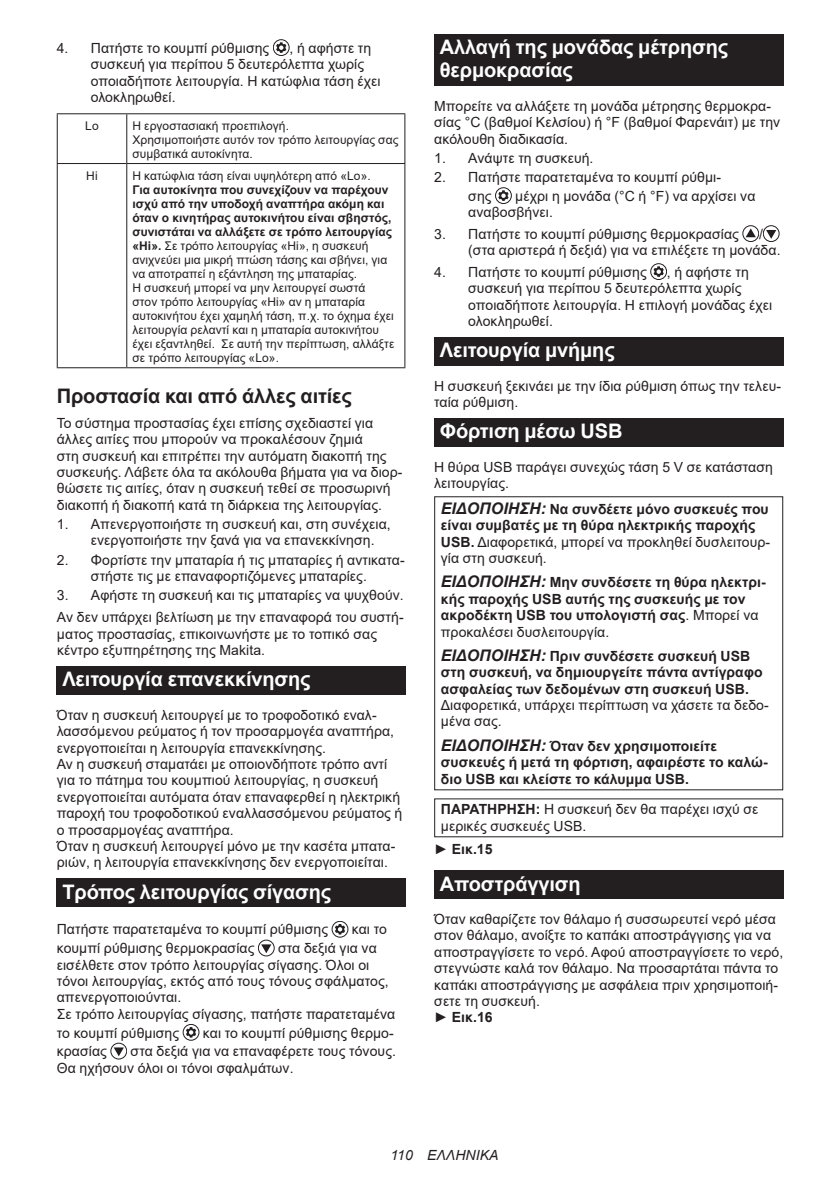
<style>
.page{position:relative;width:840px;height:1191px;background:#fff}
.page>*{position:absolute;margin:0;border:0;box-sizing:border-box;transform-origin:0 0}
.t1{font:700 20px/23.4px "Arial";letter-spacing:-.01em;color:#fff}
.t2{font:700 20px "Arial";letter-spacing:-.01em;color:#231f20}
.t3{font:14px/16.4px "Arial";letter-spacing:.005em;color:#231f20}
.t4{font:700 14px/16.4px "Arial";letter-spacing:.005em;color:#231f20}
.t5{font:italic 14px "Arial";letter-spacing:.005em;color:#231f20}
.t6{font:12px/14px "Arial";letter-spacing:.005em;color:#231f20}
.s1{font-weight:700}
.s2{font-style:italic;font-size:16px}
.s3{font-weight:400}
</style>
<div class="page">
<div style="left:273px;top:39px;width:16px;height:17px;border:1px solid #231f20;border-radius:50%"></div>
<svg style="left:276px;top:42px;width:10px;height:11px"></svg>
<hr style="left:57px;top:113px;width:70px;height:1px;background:#231f20">
<hr style="left:57px;top:114px;width:1px;height:49px;background:#231f20">
<hr style="left:127px;top:113px;width:278px;height:1px;background:#231f20">
<hr style="left:126px;top:114px;width:1px;height:49px;background:#231f20">
<hr style="left:404px;top:114px;width:1px;height:49px;background:#231f20">
<hr style="left:57px;top:163px;width:70px;height:1px;background:#231f20">
<hr style="left:57px;top:164px;width:1px;height:203px;background:#231f20">
<hr style="left:127px;top:163px;width:278px;height:1px;background:#231f20">
<hr style="left:126px;top:164px;width:1px;height:203px;background:#231f20">
<hr style="left:404px;top:164px;width:1px;height:203px;background:#231f20">
<hr style="left:57px;top:367px;width:70px;height:1px;background:#231f20">
<hr style="left:127px;top:367px;width:278px;height:1px;background:#231f20">
<div style="left:57px;top:666px;width:348px;height:29px;background:#231f20"></div>
<div style="left:57px;top:878px;width:348px;height:29px;background:#231f20"></div>
<div style="left:331px;top:921px;width:17px;height:16px;border:1px solid #231f20;border-radius:50%"></div>
<svg style="left:334px;top:924px;width:11px;height:10px"></svg>
<svg style="left:261px;top:944px;width:10px;height:9px"></svg>
<div style="left:258px;top:939px;width:16px;height:17px;border:1px solid #231f20;border-radius:50%"></div>
<div style="left:183px;top:1024px;width:16px;height:16px;border:1px solid #231f20;border-radius:50%"></div>
<svg style="left:186px;top:1027px;width:10px;height:10px"></svg>
<svg style="left:114px;top:1047px;width:10px;height:9px"></svg>
<div style="left:110px;top:1043px;width:17px;height:16px;border:1px solid #231f20;border-radius:50%"></div>
<div style="left:434px;top:34px;width:348px;height:52px;background:#231f20"></div>
<div style="left:495px;top:187px;width:16px;height:17px;border:1px solid #231f20;border-radius:50%"></div>
<svg style="left:498px;top:190px;width:10px;height:11px"></svg>
<svg style="left:745px;top:228px;width:10px;height:9px"></svg>
<div style="left:742px;top:225px;width:16px;height:17px;border:1px solid #231f20;border-radius:50%"></div>
<svg style="left:765px;top:230px;width:10px;height:9px"></svg>
<div style="left:762px;top:225px;width:17px;height:17px;border:1px solid #231f20;border-radius:50%"></div>
<div style="left:650px;top:263px;width:16px;height:17px;border:1px solid #231f20;border-radius:50%"></div>
<svg style="left:653px;top:266px;width:10px;height:11px"></svg>
<div style="left:434px;top:337px;width:348px;height:29px;background:#231f20"></div>
<div style="left:434px;top:418px;width:348px;height:29px;background:#231f20"></div>
<div style="left:434px;top:496px;width:348px;height:294px;border:1px solid #231f20"></div>
<div style="left:434px;top:870px;width:348px;height:29px;background:#231f20"></div>
<p class="t3" style="left:57px;top:40px;width:214px">4. Πατήστε το κουμπί ρύθμισης</p>
<p class="t3" style="left:91px;top:40px;width:291px;text-indent:198px">, ή αφήστε τη συσκευή για περίπου 5 δευτερόλεπτα χωρίς οποιαδήποτε λειτουργία. Η κατώφλια τάση έχει ολοκληρωθεί.</p>
<p class="t6" style="left:85px;top:118px;width:15px">Lo</p>
<p class="t6" style="left:132px;top:118px;width:267px">Η εργοστασιακή προεπιλογή.<br>Χρησιμοποιήστε αυτόν τον τρόπο λειτουργίας σας συμβατικά αυτοκίνητα.</p>
<p class="t6" style="left:86px;top:168px;width:13px">Hi</p>
<p class="t6" style="left:132px;top:168px;width:240px">Η κατώφλια τάση είναι υψηλότερη από «Lo».</p>
<p class="t6" style="left:132px;top:182px;width:263px"><span class="s1">Για αυτοκίνητα που συνεχίζουν να παρέχουν ισχύ από την υποδοχή αναπτήρα ακόμη και όταν ο κινητήρας αυτοκινήτου είναι σβηστός, συνιστάται να αλλάξετε σε τρόπο λειτουργίας «Hi».</span> Σε τρόπο λειτουργίας «Hi», η συσκευή ανιχνεύει μια μικρή πτώση τάσης και σβήνει, για να αποτραπεί η εξάντληση της μπαταρίας.<br>Η συσκευή μπορεί να μην λειτουργεί σωστά<br>στον τρόπο λειτουργίας «Hi» αν η μπαταρία αυτοκινήτου έχει χαμηλή τάση, π.χ. το όχημα έχει λειτουργία ρελαντί και η μπαταρία αυτοκινήτου έχει εξαντληθεί. Σε αυτή την περίπτωση, αλλάξτε σε τρόπο λειτουργίας «Lo».</p>
<h1 class="t2" style="left:57px;top:382px;width:296px">Προστασία και από άλλες αιτίες</h1>
<p class="t3" style="left:57px;top:415px;width:347px">Το σύστημα προστασίας έχει επίσης σχεδιαστεί για άλλες αιτίες που μπορούν να προκαλέσουν ζημιά<br>στη συσκευή και επιτρέπει την αυτόματη διακοπή της συσκευής. Λάβετε όλα τα ακόλουθα βήματα για να διορ&shy;θώσετε τις αιτίες, όταν η συσκευή τεθεί σε προσωρινή διακοπή ή διακοπή κατά τη διάρκεια της λειτουργίας.</p>
<p class="t3" style="left:91px;top:516px;width:301px;text-indent:-34px">1. Απενεργοποιήστε τη συσκευή και, στη συνέχεια, ενεργοποιήστε την ξανά για να επανεκκίνηση.</p>
<p class="t3" style="left:57px;top:551px;width:349px;text-align:center">2. Φορτίστε την μπαταρία ή τις μπαταρίες ή αντικατα&shy;στήστε τις με επαναφορτιζόμενες μπαταρίες.</p>
<p class="t3" style="left:57px;top:584px;width:348px;line-height:22px">3. Αφήστε τη συσκευή και τις μπαταρίες να ψυχθούν.<br>Αν δεν υπάρχει βελτίωση με την επαναφορά του συστή-</p>
<p class="t3" style="left:57px;top:625px;width:321px">ματος προστασίας, επικοινωνήστε με το τοπικό σας κέντρο εξυπηρέτησης της Makita.</p>
<h1 class="t1" style="left:62px;top:668px;width:249px">Λειτουργία επανεκκίνησης</h1>
<p class="t3" style="left:57px;top:706px;width:347px">Όταν η συσκευή λειτουργεί με το τροφοδοτικό εναλ&shy;λασσόμενου ρεύματος ή τον προσαρμογέα αναπτήρα, ενεργοποιείται η λειτουργία επανεκκίνησης.<br>Αν η συσκευή σταματάει με οποιονδήποτε τρόπο αντί για το πάτημα του κουμπιού λειτουργίας, η συσκευή ενεργοποιείται αυτόματα όταν επαναφερθεί η ηλεκτρική παροχή του τροφοδοτικού εναλλασσόμενου ρεύματος ή ο προσαρμογέας αναπτήρα.<br>Όταν η συσκευή λειτουργεί μόνο με την κασέτα μπατα&shy;ριών, η λειτουργία επανεκκίνησης δεν ενεργοποιείται.</p>
<h1 class="t1" style="left:62px;top:880px;width:270px">Τρόπος λειτουργίας σίγασης</h1>
<p class="t3" style="left:57px;top:921px;width:273px">Πατήστε παρατεταμένα το κουμπί ρύθμισης</p>
<p class="t3" style="left:351px;top:921px;width:37px">και το</p>
<p class="t3" style="left:57px;top:940px;width:199px">κουμπί ρύθμισης θερμοκρασίας</p>
<p class="t3" style="left:57px;top:940px;width:340px;text-indent:221px">στα δεξιά για να εισέλθετε στον τρόπο λειτουργίας σίγασης. Όλοι οι τόνοι λειτουργίας, εκτός από τους τόνους σφάλματος, απενεργοποιούνται.<br>Σε τρόπο λειτουργίας σίγασης, πατήστε παρατεταμένα</p>
<p class="t3" style="left:57px;top:1024px;width:124px">το κουμπί ρύθμισης</p>
<p class="t3" style="left:203px;top:1024px;width:192px">και το κουμπί ρύθμισης θερμο-</p>
<p class="t3" style="left:57px;top:1043px;width:52px">κρασίας</p>
<p class="t3" style="left:57px;top:1043px;width:340px;text-indent:74px">στα δεξιά για να επαναφέρετε τους τόνους.<br>Θα ηχήσουν όλοι οι τόνοι σφαλμάτων.</p>
<h1 class="t1" style="left:439px;top:36px;width:290px">Αλλαγή της μονάδας μέτρησης θερμοκρασίας</h1>
<p class="t3" style="left:434px;top:98px;width:347px">Μπορείτε να αλλάξετε τη μονάδα μέτρησης θερμοκρα&shy;σίας °C (βαθμοί Κελσίου) ή °F (βαθμοί Φαρενάιτ) με την ακόλουθη διαδικασία.</p>
<p class="t3" style="left:434px;top:150px;width:161px">1. Ανάψτε τη συσκευή.</p>
<p class="t3" style="left:468px;top:168px;width:254px;line-height:18.8px;text-indent:-34px">2. Πατήστε παρατεταμένα το κουμπί ρύθμι&shy;σης</p>
<p class="t3" style="left:468px;top:188px;width:288px;text-indent:47px">μέχρι η μονάδα (°C ή °F) να αρχίσει να αναβοσβήνει.</p>
<p class="t3" style="left:434px;top:226px;width:306px">3. Πατήστε το κουμπί ρύθμισης θερμοκρασίας</p>
<p class="t3" style="left:468px;top:226px;width:314px;text-indent:290px">/ (στα αριστερά ή δεξιά) για να επιλέξετε τη μονάδα.</p>
<p class="t3" style="left:434px;top:263px;width:214px">4. Πατήστε το κουμπί ρύθμισης</p>
<p class="t3" style="left:468px;top:263px;width:305px;text-indent:198px">, ή αφήστε τη συσκευή για περίπου 5 δευτερόλεπτα χωρίς οποιαδήποτε λειτουργία. Η επιλογή μονάδας έχει ολοκληρωθεί.</p>
<h1 class="t1" style="left:439px;top:339px;width:176px">Λειτουργία μνήμης</h1>
<p class="t3" style="left:434px;top:377px;width:348px">Η συσκευή ξεκινάει με την ίδια ρύθμιση όπως την τελευ&shy;ταία ρύθμιση.</p>
<h1 class="t1" style="left:439px;top:420px;width:184px">Φόρτιση μέσω USB</h1>
<p class="t3" style="left:434px;top:458px;width:340px">Η θύρα USB παράγει συνεχώς τάση 5 V σε κατάσταση λειτουργίας.</p>
<p class="t4" style="left:440px;top:501px;width:330px"><span class="s2">ΕΙΔΟΠΟΙΗΣΗ:</span> Να συνδέετε μόνο συσκευές που είναι συμβατές με τη θύρα ηλεκτρικής παροχής USB. <span class="s3">Διαφορετικά, μπορεί να προκληθεί δυσλειτουρ&shy;γία στη συσκευή.</span></p>
<p class="t4" style="left:440px;top:574px;width:326px"><span class="s2">ΕΙΔΟΠΟΙΗΣΗ:</span> Μην συνδέσετε τη θύρα ηλεκτρι&shy;κής παροχής USB αυτής της συσκευής με τον ακροδέκτη USB του υπολογιστή σας<span class="s3">. Μπορεί να προκαλέσει δυσλειτουργία.</span></p>
<p class="t4" style="left:440px;top:648px;width:323px"><span class="s2">ΕΙΔΟΠΟΙΗΣΗ:</span> Πριν συνδέσετε συσκευή USB στη συσκευή, να δημιουργείτε πάντα αντίγραφο ασφαλείας των δεδομένων στη συσκευή USB.</p>
<p class="t3" style="left:440px;top:697px;width:329px">Διαφορετικά, υπάρχει περίπτωση να χάσετε τα δεδο&shy;μένα σας.</p>
<p class="t4" style="left:440px;top:738px;width:328px"><span class="s2">ΕΙΔΟΠΟΙΗΣΗ:</span> Όταν δεν χρησιμοποιείτε συσκευές ή μετά τη φόρτιση, αφαιρέστε το καλώ&shy;διο USB και κλείστε το κάλυμμα USB.</p>
<p class="t3" style="left:440px;top:801px;width:319px"><span class="s1">ΠΑΡΑΤΗΡΗΣΗ:</span> Η συσκευή δεν θα παρέχει ισχύ σε μερικές συσκευές USB.</p>
<p class="t4" style="left:434px;top:840px;width:60px"><span class="s3">►</span> Εικ.15</p>
<h1 class="t1" style="left:439px;top:872px;width:142px">Αποστράγγιση</h1>
<p class="t3" style="left:434px;top:911px;width:350px">Όταν καθαρίζετε τον θάλαμο ή συσσωρευτεί νερό μέσα στον θάλαμο, ανοίξτε το καπάκι αποστράγγισης για να αποστραγγίσετε το νερό. Αφού αποστραγγίσετε το νερό, στεγνώστε καλά τον θάλαμο. Να προσαρτάται πάντα το καπάκι αποστράγγισης με ασφάλεια πριν χρησιμοποιή&shy;σετε τη συσκευή.<br>► <span class="s1">Εικ.16</span></p>
<p class="t5" style="left:390px;top:1146px;width:110px">110 ΕΛΛΗΝΙΚΑ</p>
</div>
